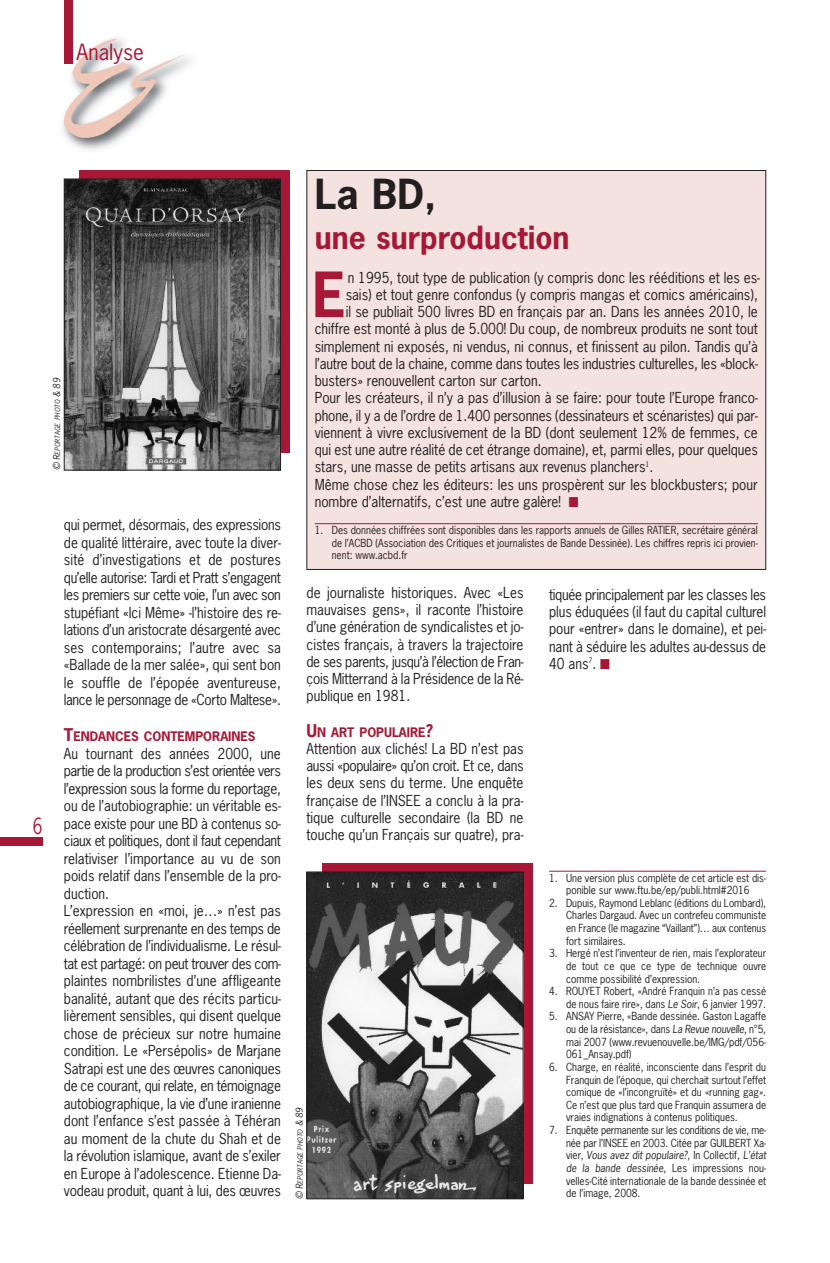
<style>
.page{position:relative;width:830px;height:1263px;background:#fff}
.page>*{position:absolute;margin:0;border:0;box-sizing:border-box;transform-origin:0 0}
.t1{font:700 58.5px "News Gothic";color:#a61836;scale:.95 1}
.t2{font:700 39px "News Gothic";color:#231f20}
.t3{font:700 30px "News Gothic";color:#a61836}
.t4{font:21px "News Gothic";color:#a61836}
.t5{font:21px "News Gothic";color:#a61836;scale:.8 1}
.t6{font:14.25px/17.5px "News Gothic";color:#231f20;text-align:justify;scale:.95 1}
.t7{font:700 12.3px "News Gothic";color:#a61836}
.t8{font:10.5px/12.6px "News Gothic";color:#231f20;text-align:justify;scale:.95 1}
.t9{font:italic 6.75px "News Gothic";color:#231f20}
.s1{font-size:9px}
.s2{font-size:16.5px}
.s3{color:#a61836}
.s4{font-style:italic}
</style>
<div class="page">
<img style="left:62px;top:32px;width:228px;height:157px">
<svg style="left:64px;top:38px;width:121px;height:100px"></svg>
<div style="left:64px;top:0;width:8px;height:64px;background:#a61836"></div>
<div style="left:0;top:838px;width:43px;height:8px;background:#a61836"></div>
<hr style="left:549px;top:871px;width:216px;height:1px;background:#a61836">
<div style="left:307px;top:170px;width:458px;height:399px;background:#f3e2df"></div>
<hr style="left:314px;top:523px;width:443px;height:1px;background:#a61836">
<div style="left:79px;top:170px;width:210px;height:283px;background:#a61836"></div>
<img style="left:66px;top:181px;width:213px;height:287px">
<div style="left:64px;top:179px;width:217px;height:291px;border:1px solid #231f20"></div>
<div style="left:322px;top:863px;width:209px;height:321px;background:#a61836"></div>
<img style="left:308px;top:873px;width:213px;height:324px">
<div style="left:306px;top:871px;width:217px;height:328px;border:1px solid #231f20"></div>
<h3 class="t4" style="left:77px;top:40px;width:69px">Analyse</h3>
<p class="t9" style="left:54px;top:470px;width:93px;rotate:-90deg"><span class="s1">© R</span>EPORTAGE PHOTO <span class="s1">&amp; 89</span></p>
<h3 class="t5" style="left:33px;top:814px;width:14px">6</h3>
<p class="t6" style="left:64px;top:516px;width:230px">qui permet, désormais, des expressions de qualité littéraire, avec toute la diver&shy;sité d’investigations et de postures qu’elle autorise: Tardi et Pratt s’engagent les premiers sur cette voie, l’un avec son stupéfiant «Ici Même» -l’histoire des re&shy;lations d’un aristocrate désargenté avec ses contemporains; l’autre avec sa «Ballade de la mer salée», qui sent bon le souffle de l’épopée aventureuse, lance le personnage de «Corto Maltese».</p>
<p class="t7" style="left:64px;top:730px;width:193px"><span class="s2">T</span>ENDANCES CONTEMPORAINES</p>
<p class="t6" style="left:64px;top:745px;width:230px;text-align:left">Au tournant des années 2000, une partie de la production s’est orientée vers l’expression sous la forme du reportage, ou de l’autobiographie: un véritable es&shy;pace existe pour une BD à contenus so&shy;ciaux et politiques, dont il faut cependant relativiser l’importance au vu de son poids relatif dans l’ensemble de la pro&shy;duction.<br>L’expression en «moi, je…» n’est pas réellement surprenante en des temps de célébration de l’individualisme. Le résul&shy;tat est partagé: on peut trouver des com&shy;plaintes nombrilistes d’une affligeante banalité, autant que des récits particu&shy;lièrement sensibles, qui disent quelque chose de précieux sur notre humaine condition. Le «Persépolis» de Marjane Satrapi est une des œuvres canoniques de ce courant, qui relate, en témoignage autobiographique, la vie d’une iranienne dont l’enfance s’est passée à Téhéran au moment de la chute du Shah et de la révolution islamique, avant de s’exiler en Europe à l’adolescence. Etienne Da&shy;vodeau produit, quant à lui, des œuvres</p>
<h2 class="t2" style="left:314px;top:173px;width:123px">La BD,</h2>
<h3 class="t3" style="left:314px;top:221px;width:256px">une surproduction</h3>
<h1 class="t1" style="left:312px;top:263px;width:37px">E</h1>
<p class="t6" style="left:347px;top:269px;width:435px">n 1995, tout type de publication (y compris donc les rééditions et les es-</p>
<p class="t6" style="left:345px;top:286px;width:435px">sais) et tout genre confondus (y compris mangas et comics américains),</p>
<p class="t6" style="left:345px;top:303px;width:435px">il se publiait 500 livres BD en français par an. Dans les années 2010, le</p>
<p class="t6" style="left:314px;top:321px;width:468px">chiffre est monté à plus de 5.000! Du coup, de nombreux produits ne sont tout</p>
<p class="t6" style="left:314px;top:338px;width:468px">simplement ni exposés, ni vendus, ni connus, et finissent au pilon. Tandis qu’à</p>
<p class="t6" style="left:314px;top:355px;width:468px">l’autre bout de la chaine, comme dans toutes les industries culturelles, les «block-</p>
<p class="t6" style="left:314px;top:372px;width:240px">busters» renouvellent carton sur carton.</p>
<p class="t6" style="left:314px;top:390px;width:468px">Pour les créateurs, il n’y a pas d’illusion à se faire: pour toute l’Europe franco-</p>
<p class="t6" style="left:314px;top:407px;width:468px">phone, il y a de l’ordre de 1.400 personnes (dessinateurs et scénaristes) qui par-</p>
<p class="t6" style="left:314px;top:424px;width:468px">viennent à vivre exclusivement de la BD (dont seulement 12% de femmes, ce</p>
<p class="t6" style="left:314px;top:441px;width:468px">qui est une autre réalité de cet étrange domaine), et, parmi elles, pour quelques</p>
<p class="t6" style="left:314px;top:459px;width:358px">stars, une masse de petits artisans aux revenus planchers<sup>1</sup>.</p>
<p class="t6" style="left:314px;top:476px;width:468px">Même chose chez les éditeurs: les uns prospèrent sur les blockbusters; pour</p>
<p class="t6" style="left:314px;top:493px;width:279px">nombre d’alternatifs, c’est une autre galère! <span class="s3">■</span></p>
<p class="t8" style="left:331px;top:524px;width:450px;text-indent:-17px">1. Des données chiffrées sont disponibles dans les rapports annuels de Gilles RATIER, secrétaire général de l’ACBD (Association des Critiques et journalistes de Bande Dessinée). Les chiffres repris ici provien&shy;nent: www.acbd.fr</p>
<p class="t6" style="left:306px;top:584px;width:230px">de journaliste historiques. Avec «Les mauvaises gens», il raconte l’histoire d’une génération de syndicalistes et jo&shy;cistes français, à travers la trajectoire de ses parents, jusqu’à l’élection de Fran&shy;çois Mitterrand à la Présidence de la Ré&shy;publique en 1981.</p>
<p class="t7" style="left:306px;top:725px;width:128px"><span class="s2">U</span>N ART POPULAIRE<span class="s2">?</span></p>
<p class="t6" style="left:306px;top:740px;width:230px">Attention aux clichés! La BD n’est pas aussi «populaire» qu’on croit. Et ce, dans les deux sens du terme. Une enquête française de l’INSEE a conclu à la pra&shy;tique culturelle secondaire (la BD ne touche qu’un Français sur quatre), pra-</p>
<p class="t9" style="left:296px;top:1199px;width:93px;rotate:-90deg"><span class="s1">© R</span>EPORTAGE PHOTO <span class="s1">&amp; 89</span></p>
<p class="t6" style="left:549px;top:586px;width:230px">tiquée principalement par les classes les plus éduquées (il faut du capital culturel pour «entrer» dans le domaine), et pei&shy;nant à séduire les adultes au-dessus de 40 ans<sup>7</sup>. <span class="s3">■</span></p>
<p class="t8" style="left:549px;top:872px;width:230px;text-align:center">1. Une version plus complète de cet article est dis&shy;ponible sur www.ftu.be/ep/publi.html#2016</p>
<p class="t8" style="left:566px;top:897px;width:212px;text-indent:-17px">2. Dupuis, Raymond Leblanc (éditions du Lombard), Charles Dargaud. Avec un contrefeu communiste en France (le magazine “Vaillant”)… aux contenus fort similaires.</p>
<p class="t8" style="left:566px;top:947px;width:212px;text-indent:-17px">3. Hergé n’est l’inventeur de rien, mais l’explorateur de tout ce que ce type de technique ouvre comme possibilité d’expression.</p>
<p class="t8" style="left:549px;top:985px;width:230px;text-align:right">4. ROUYET Robert, «André Franquin n’a pas cessé de nous faire rire», dans <span class="s4">Le Soir</span>, 6 janvier 1997.</p>
<p class="t8" style="left:566px;top:1010px;width:212px;text-indent:-17px">5. ANSAY Pierre, «Bande dessinée. Gaston Lagaffe ou de la résistance», dans <span class="s4">La Revue nouvelle</span>, n°5, mai 2007 (www.revuenouvelle.be/IMG/pdf/056- 061_Ansay.pdf)</p>
<p class="t8" style="left:566px;top:1061px;width:212px;text-indent:-17px">6. Charge, en réalité, inconsciente dans l’esprit du Franquin de l’époque, qui cherchait surtout l’effet comique de «l’incongruïté» et du «running gag».<br>Ce n’est que plus tard que Franquin assumera de vraies indignations à contenus politiques.</p>
<p class="t8" style="left:566px;top:1124px;width:212px;text-indent:-17px">7. Enquête permanente sur les conditions de vie, me&shy;née par l’INSEE en 2003. Citée par GUILBERT Xa&shy;vier, <span class="s4">Vous avez dit populaire?</span>, In Collectif, <span class="s4">L’état de la bande dessinée</span>, Les impressions nou&shy;velles-Cité internationale de la bande dessinée et de l’image, 2008.</p>
</div>
